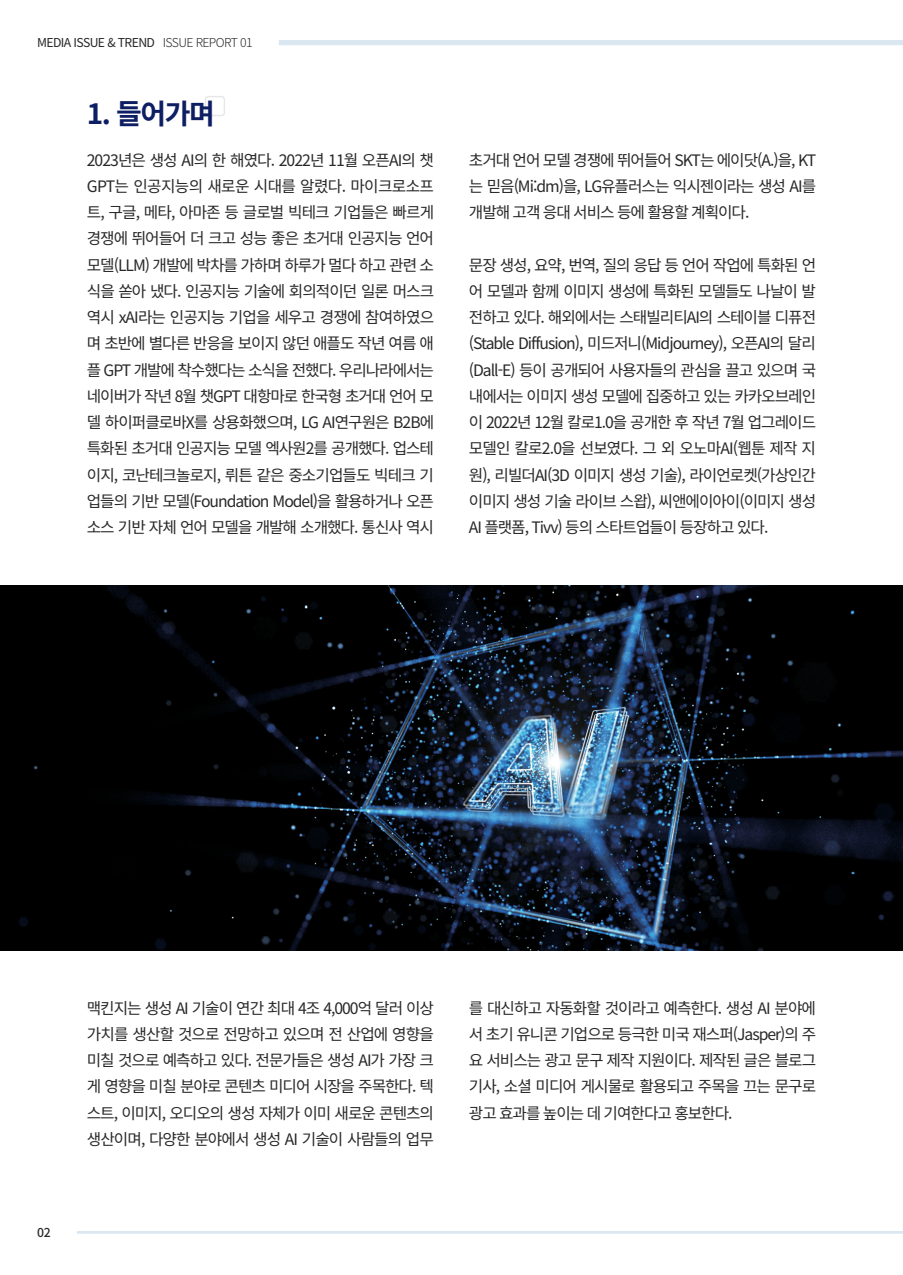
<style>
.page{position:relative;width:903px;height:1275px;background:#fff}
.page>*{position:absolute;margin:0;border:0;box-sizing:border-box;transform-origin:0 0}
.t1{font:700 28px "Noto Sans CJ Kkr";color:#0e1e63}
.t2{font:15.75px/26.2px "Noto Sans CJ Kkr";letter-spacing:-.065em;color:#292829;text-align:justify}
.t3{font:12.25px "Noto Sans CJ Kkr";letter-spacing:-.05em;color:#292829}
.t4{font:500 12.25px "Noto Sans CJ Kkr";color:#292829}
.s1{font-weight:300}
</style>
<div class="page">
<hr style="left:77px;top:1231px;width:826px;height:3px;background:#dae7f0">
<div style="left:279px;top:40px;width:624px;height:5px;background:#dae7f0"></div>
<img style="left:0;top:585px;width:903px;height:365px">
<div style="left:205px;top:96px;width:20px;height:20px;border:1px solid #e6e7e8;border-radius:3px"></div>
<p class="t3" style="left:37px;top:36px;width:217px">MEDIA ISSUE &amp; TREND <span class="s1">ISSUE REPORT 01</span></p>
<h1 class="t1" style="left:87px;top:98px;width:130px">1. 들어가며</h1>
<p class="t2" style="left:87px;top:147px;width:349px">2023년은 생성 AI의 한 해였다. 2022년 11월 오픈AI의 챗 GPT는 인공지능의 새로운 시대를 알렸다. 마이크로소프 트, 구글, 메타, 아마존 등 글로벌 빅테크 기업들은 빠르게 경쟁에 뛰어들어 더 크고 성능 좋은 초거대 인공지능 언어 모델(LLM) 개발에 박차를 가하며 하루가 멀다 하고 관련 소 식을 쏟아 냈다. 인공지능 기술에 회의적이던 일론 머스크 역시 xAI라는 인공지능 기업을 세우고 경쟁에 참여하였으 며 초반에 별다른 반응을 보이지 않던 애플도 작년 여름 애 플 GPT 개발에 착수했다는 소식을 전했다. 우리나라에서는 네이버가 작년 8월 챗GPT 대항마로 한국형 초거대 언어 모 델 하이퍼클로바X를 상용화했으며, LG AI연구원은 B2B에 특화된 초거대 인공지능 모델 엑사원2를 공개했다. 업스테 이지, 코난테크놀로지, 뤼튼 같은 중소기업들도 빅테크 기 업들의 기반 모델(Foundation Model)을 활용하거나 오픈 소스 기반 자체 언어 모델을 개발해 소개했다. 통신사 역시</p>
<p class="t2" style="left:469px;top:147px;width:349px">초거대 언어 모델 경쟁에 뛰어들어 SKT는 에이닷(A.)을, KT 는 믿음(Mi:dm)을, LG유플러스는 익시젠이라는 생성 AI를 개발해 고객 응대 서비스 등에 활용할 계획이다.</p>
<p class="t2" style="left:469px;top:252px;width:349px">문장 생성, 요약, 번역, 질의 응답 등 언어 작업에 특화된 언 어 모델과 함께 이미지 생성에 특화된 모델들도 나날이 발 전하고 있다. 해외에서는 스태빌리티AI의 스테이블 디퓨전 (Stable Diffusion), 미드저니(Midjourney), 오픈AI의 달리 (Dall-E) 등이 공개되어 사용자들의 관심을 끌고 있으며 국 내에서는 이미지 생성 모델에 집중하고 있는 카카오브레인 이 2022년 12월 칼로1.0을 공개한 후 작년 7월 업그레이드 모델인 칼로2.0을 선보였다. 그 외 오노마AI(웹툰 제작 지 원), 리빌더AI(3D 이미지 생성 기술), 라이언로켓(가상인간 이미지 생성 기술 라이브 스왑), 씨앤에이아이(이미지 생성 AI 플랫폼, Tivv) 등의 스타트업들이 등장하고 있다.</p>
<p class="t4" style="left:37px;top:1226px;width:15px">02</p>
<p class="t2" style="left:87px;top:995px;width:349px">맥킨지는 생성 AI 기술이 연간 최대 4조 4,000억 달러 이상 가치를 생산할 것으로 전망하고 있으며 전 산업에 영향을 미칠 것으로 예측하고 있다. 전문가들은 생성 AI가 가장 크 게 영향을 미칠 분야로 콘텐츠 미디어 시장을 주목한다. 텍 스트, 이미지, 오디오의 생성 자체가 이미 새로운 콘텐츠의 생산이며, 다양한 분야에서 생성 AI 기술이 사람들의 업무</p>
<p class="t2" style="left:469px;top:995px;width:349px">를 대신하고 자동화할 것이라고 예측한다. 생성 AI 분야에 서 초기 유니콘 기업으로 등극한 미국 재스퍼(Jasper)의 주 요 서비스는 광고 문구 제작 지원이다. 제작된 글은 블로그 기사, 소셜 미디어 게시물로 활용되고 주목을 끄는 문구로 광고 효과를 높이는 데 기여한다고 홍보한다.</p>
</div>
